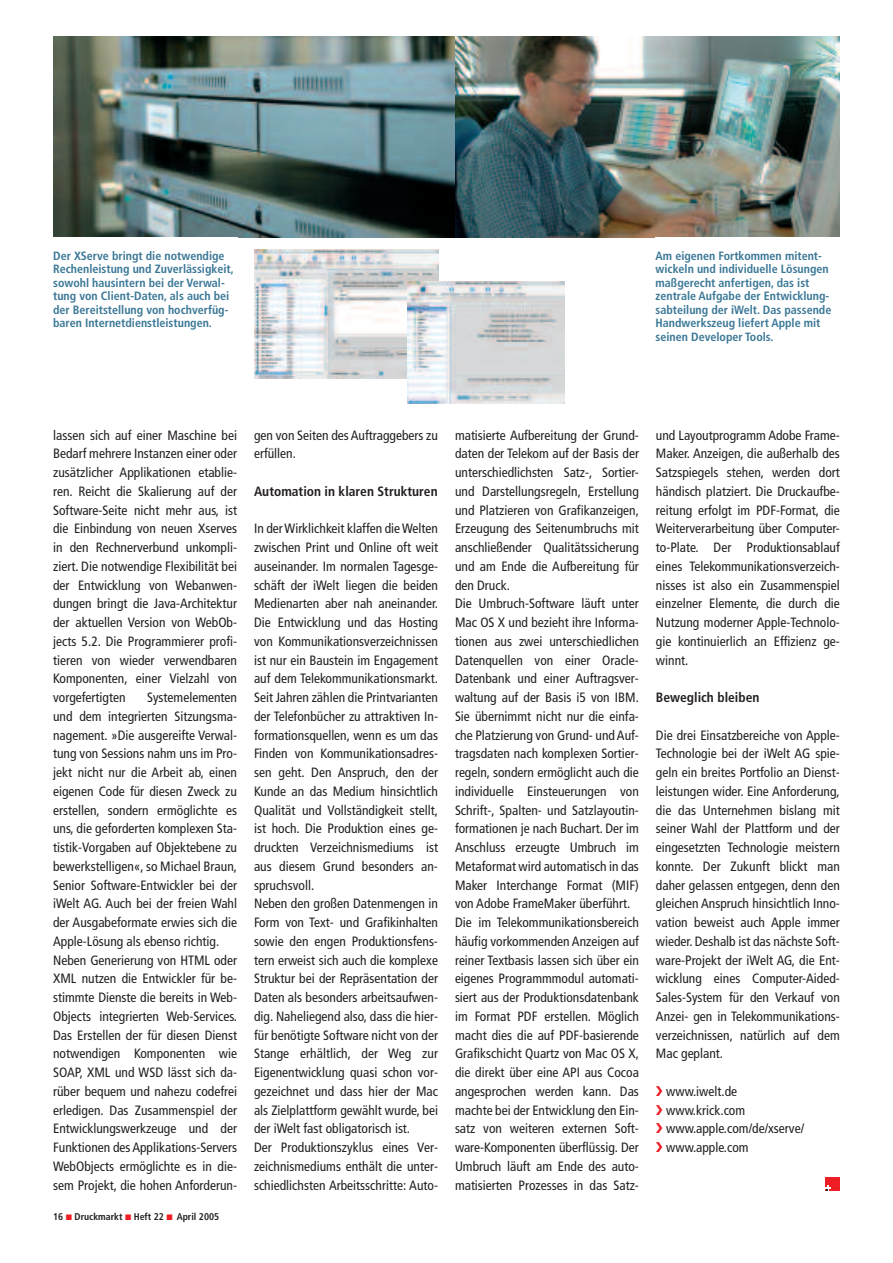
<style>
.page{position:relative;width:893px;height:1263px;background:#fff}
.page>*{position:absolute;margin:0;border:0;box-sizing:border-box;transform-origin:0 0}
.t1{font:condensed 13.5px/18.8px "Frutiger";color:#231f20}
.t2{font:700 condensed 13.5px "Frutiger";color:#231f20}
.t3{font:700 condensed 12px/13.5px "Frutiger";color:#3b7897}
.t4{font:700 condensed 9.75px "Frutiger";color:#231f20}
</style>
<div class="page">
<img style="left:53px;top:36px;width:402px;height:201px">
<img style="left:455px;top:36px;width:385px;height:201px">
<img style="left:254px;top:249px;width:184px;height:129px">
<img style="left:407px;top:282px;width:158px;height:121px">
<div style="left:826px;top:1177px;width:14px;height:13px;background:#ee1e24"></div>
<svg style="left:826px;top:1185px;width:5px;height:6px"></svg>
<p class="t3" style="left:53px;top:250px;width:182px">Der XServe bringt die notwendige Rechenleistung und Zuverlässigkeit, sowohl hausintern bei der Verwal&shy;tung von Client-Daten, als auch bei der Bereitstellung von hochverfüg&shy;baren Internetdienstleistungen.</p>
<p class="t3" style="left:656px;top:250px;width:177px">Am eigenen Fortkommen mitent&shy;wickeln und individuelle Lösungen maßgerecht anfertigen, das ist zentrale Aufgabe der Entwicklung&shy;sabteilung der iWelt. Das passende<br>Handwerkszeug liefert Apple mit seinen Developer Tools.</p>
<p class="t1" style="left:53px;top:427px;width:185px;text-align:justify">lassen sich auf einer Maschine bei Bedarf mehrere Instanzen einer oder zusätzlicher Applikationen etablie&shy;ren. Reicht die Skalierung auf der Software-Seite nicht mehr aus, ist die Einbindung von neuen Xserves in den Rechnerverbund unkompli&shy;ziert. Die notwendige Flexibilität bei der Entwicklung von Webanwen&shy;dungen bringt die Java-Architektur der aktuellen Version von WebOb&shy;jects 5.2. Die Programmierer profi&shy;tieren von wieder verwendbaren Komponenten, einer Vielzahl von vorgefertigten</p>
<p class="t1" style="left:53px;top:689px;width:185px;text-indent:94px">Systemelementen und dem integrierten Sitzungsma&shy;nagement. »Die ausgereifte Verwal&shy;tung von Sessions nahm uns im Pro&shy;jekt nicht nur die Arbeit ab, einen eigenen Code für diesen Zweck zu erstellen, sondern ermöglichte es uns, die geforderten komplexen Sta&shy;tistik-Vorgaben auf Objektebene zu bewerkstelligen«, so Michael Braun, Senior Software-Entwickler bei der iWelt AG. Auch bei der freien Wahl der Ausgabeformate erwies sich die Apple-Lösung als ebenso richtig.<br>Neben Generierung von HTML oder XML nutzen die Entwickler für be&shy;stimmte Dienste die bereits in Web-Objects integrierten Web-Services.<br>Das Erstellen der für diesen Dienst notwendigen Komponenten wie SOAP, XML und WSD lässt sich da&shy;rüber bequem und nahezu codefrei erledigen. Das Zusammenspiel der Entwicklungswerkzeuge und der Funktionen des Applikations-Servers WebObjects ermöglichte es in die&shy;sem Projekt, die hohen Anforderun-</p>
<p class="t4" style="left:53px;top:1212px;width:112px">16 Druckmarkt Heft 22</p>
<p class="t4" style="left:177px;top:1212px;width:44px">April 2005</p>
<p class="t1" style="left:254px;top:427px;width:185px">gen von Seiten des Auftraggebers zu erfüllen.</p>
<p class="t2" style="left:254px;top:486px;width:185px">Automation in klaren Strukturen</p>
<p class="t1" style="left:254px;top:520px;width:185px">In der Wirklichkeit klaffen die Welten zwischen Print und Online oft weit auseinander. Im normalen Tagesge&shy;schäft der iWelt liegen die beiden Medienarten aber nah aneinander.<br>Die Entwicklung und das Hosting von Kommunikationsverzeichnissen ist nur ein Baustein im Engagement auf dem Telekommunikationsmarkt.<br>Seit Jahren zählen die Printvarianten der Telefonbücher zu attraktiven In&shy;formationsquellen, wenn es um das Finden von Kommunikationsadres&shy;sen geht. Den Anspruch, den der Kunde an das Medium hinsichtlich Qualität und Vollständigkeit stellt, ist hoch. Die Produktion eines ge&shy;druckten Verzeichnismediums ist aus diesem Grund besonders an&shy;spruchsvoll.<br>Neben den großen Datenmengen in Form von Text- und Grafikinhalten sowie den engen Produktionsfens&shy;tern erweist sich auch die komplexe Struktur bei der Repräsentation der Daten als besonders arbeitsaufwen&shy;dig. Naheliegend also, dass die hier&shy;für benötigte Software nicht von der Stange erhältlich, der Weg zur Eigenentwicklung quasi schon vor&shy;gezeichnet und dass hier der Mac als Zielplattform gewählt wurde, bei der iWelt fast obligatorisch ist.<br>Der Produktionszyklus eines Ver&shy;zeichnismediums enthält die unter&shy;schiedlichsten Arbeitsschritte: Auto-</p>
<p class="t1" style="left:455px;top:427px;width:185px">matisierte Aufbereitung der Grund&shy;daten der Telekom auf der Basis der unterschiedlichsten Satz-, Sortier&shy;und Darstellungsregeln, Erstellung und Platzieren von Grafikanzeigen, Erzeugung des Seitenumbruchs mit anschließender Qualitätssicherung und am Ende die Aufbereitung für den Druck.<br>Die Umbruch-Software läuft unter Mac OS X und bezieht ihre Informa&shy;tionen aus zwei unterschiedlichen Datenquellen von einer Oracle-Datenbank und einer Auftragsver&shy;waltung auf der Basis i5 von IBM.<br>Sie übernimmt nicht nur die einfa&shy;che Platzierung von Grund- und Auf&shy;tragsdaten nach komplexen Sortier&shy;regeln, sondern ermöglicht auch die individuelle Einsteuerungen von Schrift-, Spalten- und Satzlayoutin&shy;formationen je nach Buchart. Der im Anschluss erzeugte Umbruch im Metaformat wird automatisch in das Maker Interchange Format (MIF) von Adobe FrameMaker überführt.<br>Die im Telekommunikationsbereich häufig vorkommenden Anzeigen auf reiner Textbasis lassen sich über ein eigenes Programmmodul automati&shy;siert aus der Produktionsdatenbank im Format PDF erstellen. Möglich macht dies die auf PDF-basierende Grafikschicht Quartz von Mac OS X, die direkt über eine API aus Cocoa angesprochen werden kann. Das machte bei der Entwicklung den Ein&shy;satz von weiteren externen Soft&shy;ware-Komponenten überflüssig. Der Umbruch läuft am Ende des auto&shy;matisierten Prozesses in das Satz-</p>
<p class="t1" style="left:656px;top:427px;width:185px;text-align:justify">und Layoutprogramm Adobe Frame-Maker. Anzeigen, die außerhalb des Satzspiegels stehen, werden dort händisch platziert. Die Druckaufbe&shy;reitung erfolgt im PDF-Format, die Weiterverarbeitung über Computer&shy;to-Plate. Der Produktionsablauf eines Telekommunikationsverzeich&shy;nisses ist also ein Zusammenspiel einzelner Elemente, die durch die Nutzung moderner Apple-Technolo&shy;gie kontinuierlich an Effizienz ge&shy;winnt.</p>
<p class="t2" style="left:656px;top:692px;width:105px">Beweglich bleiben</p>
<p class="t1" style="left:656px;top:727px;width:185px;text-align:justify">Die drei Einsatzbereiche von Apple-Technologie bei der iWelt AG spie&shy;geln ein breites Portfolio an Dienst&shy;leistungen wider. Eine Anforderung, die das Unternehmen bislang mit seiner Wahl der Plattform und der eingesetzten Technologie meistern konnte. Der Zukunft blickt man daher gelassen entgegen, denn den gleichen Anspruch hinsichtlich Inno&shy;vation beweist auch Apple immer wieder. Deshalb ist das nächste Soft&shy;ware-Projekt der iWelt AG, die Ent&shy;wicklung eines Computer-Aided-Sales-System für den Verkauf von Anzei- gen in Telekommunikations&shy;verzeichnissen, natürlich auf dem Mac geplant.</p>
<p class="t1" style="left:666px;top:1083px;width:139px">www.iwelt.de www.krick.com www.apple.com/de/xserve/ www.apple.com</p>
</div>
